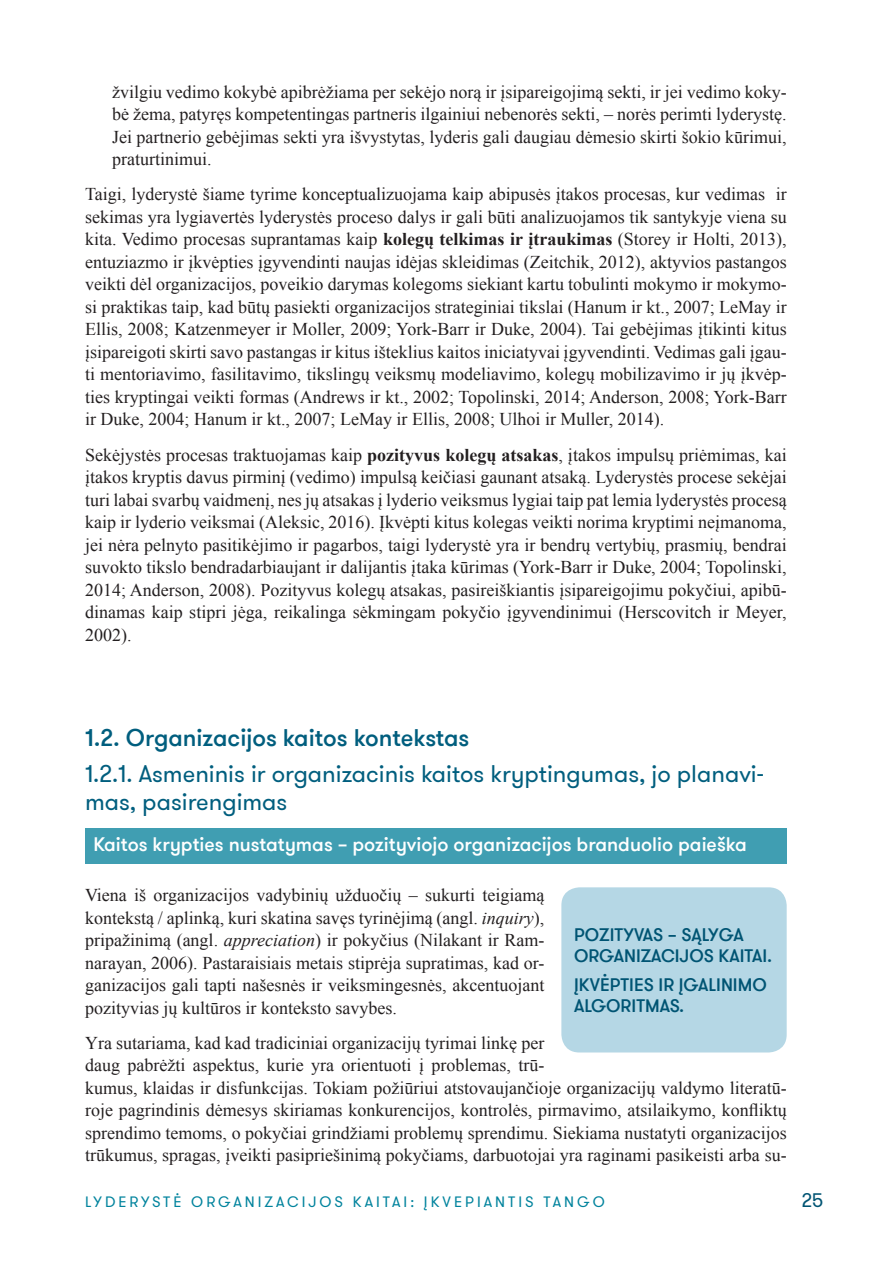
<style>
.page{position:relative;width:893px;height:1263px;background:#fff}
.page>*{position:absolute;margin:0;border:0;box-sizing:border-box;transform-origin:0 0}
.t1{font:24px/27.6px "GT Walsheim Pro";color:#005e7e}
.t2{font:500 24px "GT Walsheim Pro";color:#005e7e}
.t3{font:500 19.5px "GT Walsheim Pro";color:#fff}
.t4{font:19.5px "GT Walsheim Pro";color:#005473}
.t5{font:18px/22.5px "Times New Roman";color:#231f20;text-align:justify}
.t6{font:500 18px/20.7px "GT Walsheim Pro";color:#005473}
.t7{font:15px "GT Walsheim Pro";letter-spacing:.2em;color:#00839d}
.s1{font-weight:700}
.s2{font-style:italic}
</style>
<div class="page">
<div style="left:85px;top:828px;width:702px;height:35px;background:#409eb2"></div>
<div style="left:561px;top:887px;width:226px;height:165px;background:#b5d7e5;border-radius:18px"></div>
<p class="t5" style="left:112px;top:80px;width:676px">žvilgiu vedimo kokybė apibrėžiama per sekėjo norą ir įsipareigojimą sekti, ir jei vedimo koky&shy;bė žema, patyręs kompetentingas partneris ilgainiui nebenorės sekti, – norės perimti lyderystę.<br>Jei partnerio gebėjimas sekti yra išvystytas, lyderis gali daugiau dėmesio skirti šokio kūrimui, praturtinimui.</p>
<p class="t5" style="left:85px;top:183px;width:703px">Taigi, lyderystė šiame tyrime konceptualizuojama kaip abipusės įtakos procesas, kur vedimas ir sekimas yra lygiavertės lyderystės proceso dalys ir gali būti analizuojamos tik santykyje viena su kita. Vedimo procesas suprantamas kaip <span class="s1">kolegų telkimas ir įtraukimas</span> (Storey ir Holti, 2013), entuziazmo ir įkvėpties įgyvendinti naujas idėjas skleidimas (Zeitchik, 2012), aktyvios pastangos veikti dėl organizacijos, poveikio darymas kolegoms siekiant kartu tobulinti mokymo ir mokymo&shy;si praktikas taip, kad būtų pasiekti organizacijos strateginiai tikslai (Hanum ir kt., 2007; LeMay ir Ellis, 2008; Katzenmeyer ir Moller, 2009; York-Barr ir Duke, 2004). Tai gebėjimas įtikinti kitus įsipareigoti skirti savo pastangas ir kitus išteklius kaitos iniciatyvai įgyvendinti. Vedimas gali įgau&shy;ti mentoriavimo, fasilitavimo, tikslingų veiksmų modeliavimo, kolegų mobilizavimo ir jų įkvėp&shy;ties kryptingai veikti formas (Andrews ir kt., 2002; Topolinski, 2014; Anderson, 2008; York-Barr ir Duke, 2004; Hanum ir kt., 2007; LeMay ir Ellis, 2008; Ulhoi ir Muller, 2014).</p>
<p class="t5" style="left:85px;top:443px;width:703px">Sekėjystės procesas traktuojamas kaip <span class="s1">pozityvus kolegų atsakas</span>, įtakos impulsų priėmimas, kai įtakos kryptis davus pirminį (vedimo) impulsą keičiasi gaunant atsaką. Lyderystės procese sekėjai turi labai svarbų vaidmenį, nes jų atsakas į lyderio veiksmus lygiai taip pat lemia lyderystės procesą kaip ir lyderio veiksmai (Aleksic, 2016). Įkvėpti kitus kolegas veikti norima kryptimi neįmanoma, jei nėra pelnyto pasitikėjimo ir pagarbos, taigi lyderystė yra ir bendrų vertybių, prasmių, bendrai suvokto tikslo bendradarbiaujant ir dalijantis įtaka kūrimas (York-Barr ir Duke, 2004; Topolinski, 2014; Anderson, 2008). Pozityvus kolegų atsakas, pasireiškiantis įsipareigojimu pokyčiui, apibū&shy;dinamas kaip stipri jėga, reikalinga sėkmingam pokyčio įgyvendinimui (Herscovitch ir Meyer, 2002).</p>
<h1 class="t2" style="left:85px;top:723px;width:386px">1.2. Organizacijos kaitos kontekstas</h1>
<h1 class="t1" style="left:85px;top:761px;width:680px">1.2.1. Asmeninis ir organizacinis kaitos kryptingumas, jo planavi&shy;mas, pasirengimas</h1>
<p class="t3" style="left:94px;top:832px;width:655px">Kaitos krypties nustatymas – pozityviojo organizacijos branduolio paieška</p>
<p class="t5" style="left:85px;top:883px;width:461px">Viena iš organizacijos vadybinių užduočių – sukurti teigiamą kontekstą / aplinką, kuri skatina savęs tyrinėjimą (angl. <span class="s2">inquiry</span>), pripažinimą (angl. <span class="s2">appreciation</span>) ir pokyčius (Nilakant ir Ram&shy;narayan, 2006). Pastaraisiais metais stiprėja supratimas, kad or&shy;ganizacijos gali tapti našesnės ir veiksmingesnės, akcentuojant pozityvias jų kultūros ir konteksto savybes.</p>
<p class="t5" style="left:85px;top:1031px;width:703px;text-align:left">Yra sutariama, kad kad tradiciniai organizacijų tyrimai linkę per<br>daug pabrėžti aspektus, kurie yra orientuoti į problemas, trū-<br>kumus, klaidas ir disfunkcijas. Tokiam požiūriui atstovaujančioje organizacijų valdymo literatū&shy;roje pagrindinis dėmesys skiriamas konkurencijos, kontrolės, pirmavimo, atsilaikymo, konfliktų sprendimo temoms, o pokyčiai grindžiami problemų sprendimu. Siekiama nustatyti organizacijos trūkumus, spragas, įveikti pasipriešinimą pokyčiams, darbuotojai yra raginami pasikeisti arba su-</p>
<p class="t6" style="left:574px;top:925px;width:200px">POZITYVAS – SĄLYGA<br>ORGANIZACIJOS KAITAI.</p>
<p class="t6" style="left:574px;top:975px;width:194px">ĮKVĖPTIES IR ĮGALINIMO<br>ALGORITMAS.</p>
<p class="t7" style="left:85px;top:1192px;width:521px">LYDERYSTĖ ORGANIZACIJOS KAITAI: ĮKVEPIANTIS TANGO</p>
<p class="t4" style="left:802px;top:1188px;width:23px">25</p>
</div>
